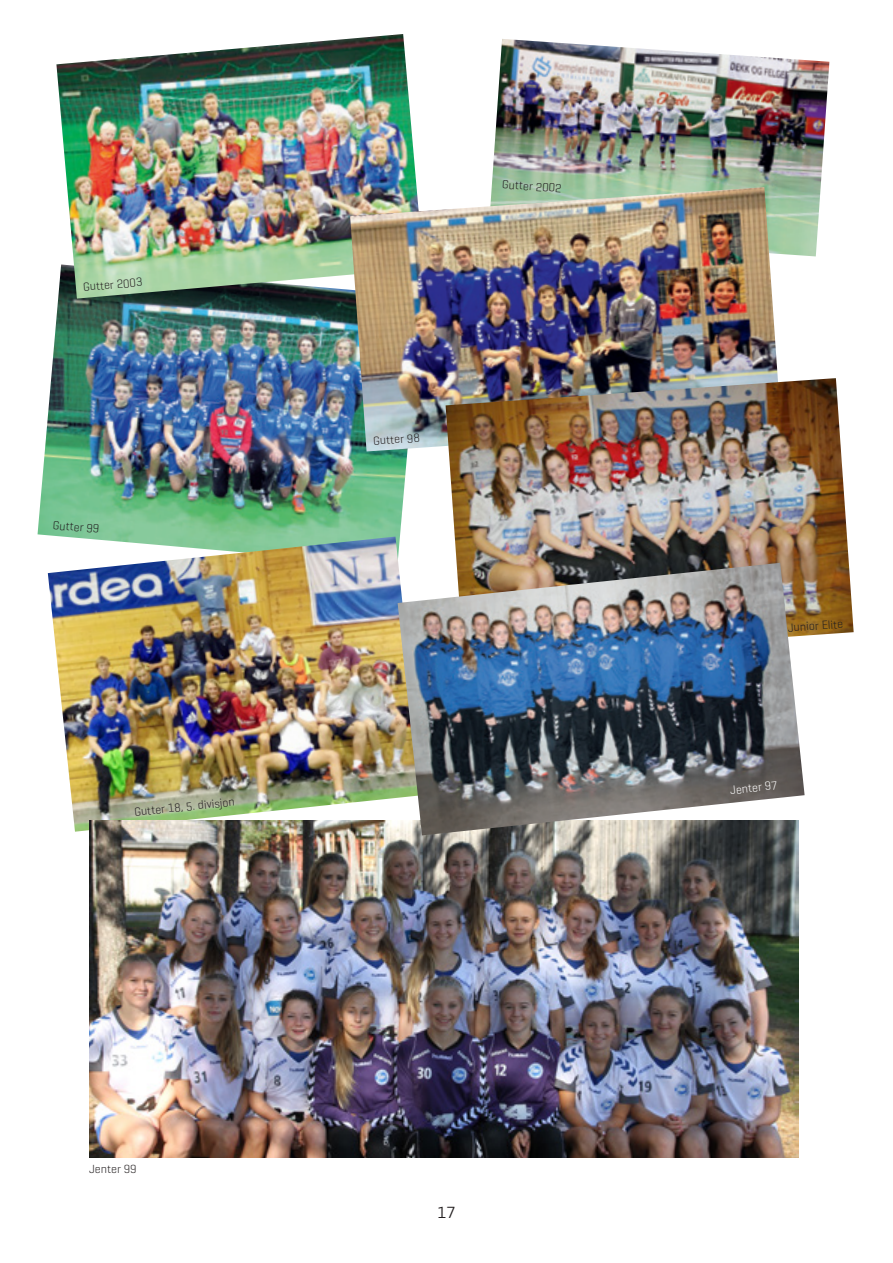
<style>
.page{position:relative;width:893px;height:1263px;background:#fff}
.page>*{position:absolute;margin:0;border:0;box-sizing:border-box;transform-origin:0 0}
.t1{font:16.5px "Geogrotesque";color:#231f20}
.t2{font:300 12px "Geogrotesque";color:#231f20}
.t3{font:300 12px "Geogrotesque";color:#fff}
</style>
<div class="page">
<img style="left:38px;top:299px;width:370px;height:238px">
<img style="left:56px;top:34px;width:361px;height:265px">
<img style="left:48px;top:537px;width:352px;height:295px">
<img style="left:89px;top:821px;width:710px;height:336px">
<img style="left:488px;top:39px;width:341px;height:217px">
<img style="left:350px;top:187px;width:431px;height:264px">
<img style="left:446px;top:378px;width:408px;height:258px">
<img style="left:398px;top:563px;width:407px;height:272px">
<p class="t2" style="left:82px;top:279px;width:61px;rotate:-5deg">Gutter 2003</p>
<p class="t2" style="left:53px;top:517px;width:48px;rotate:5deg">Gutter 99</p>
<p class="t2" style="left:134px;top:804px;width:103px;rotate:-6deg">Gutter 18, 5. divisjon</p>
<p class="t2" style="left:89px;top:1161px;width:49px">Jenter 99</p>
<p class="t2" style="left:503px;top:177px;width:61px;rotate:4deg">Gutter 2002</p>
<p class="t2" style="left:373px;top:433px;width:48px;rotate:-4deg">Gutter 98</p>
<h1 class="t1" style="left:438px;top:1202px;width:19px">17</h1>
<p class="t2" style="left:787px;top:620px;width:57px;rotate:-4deg">Junior Elite</p>
<p class="t3" style="left:729px;top:783px;width:49px;rotate:-6deg">Jenter 97</p>
</div>
